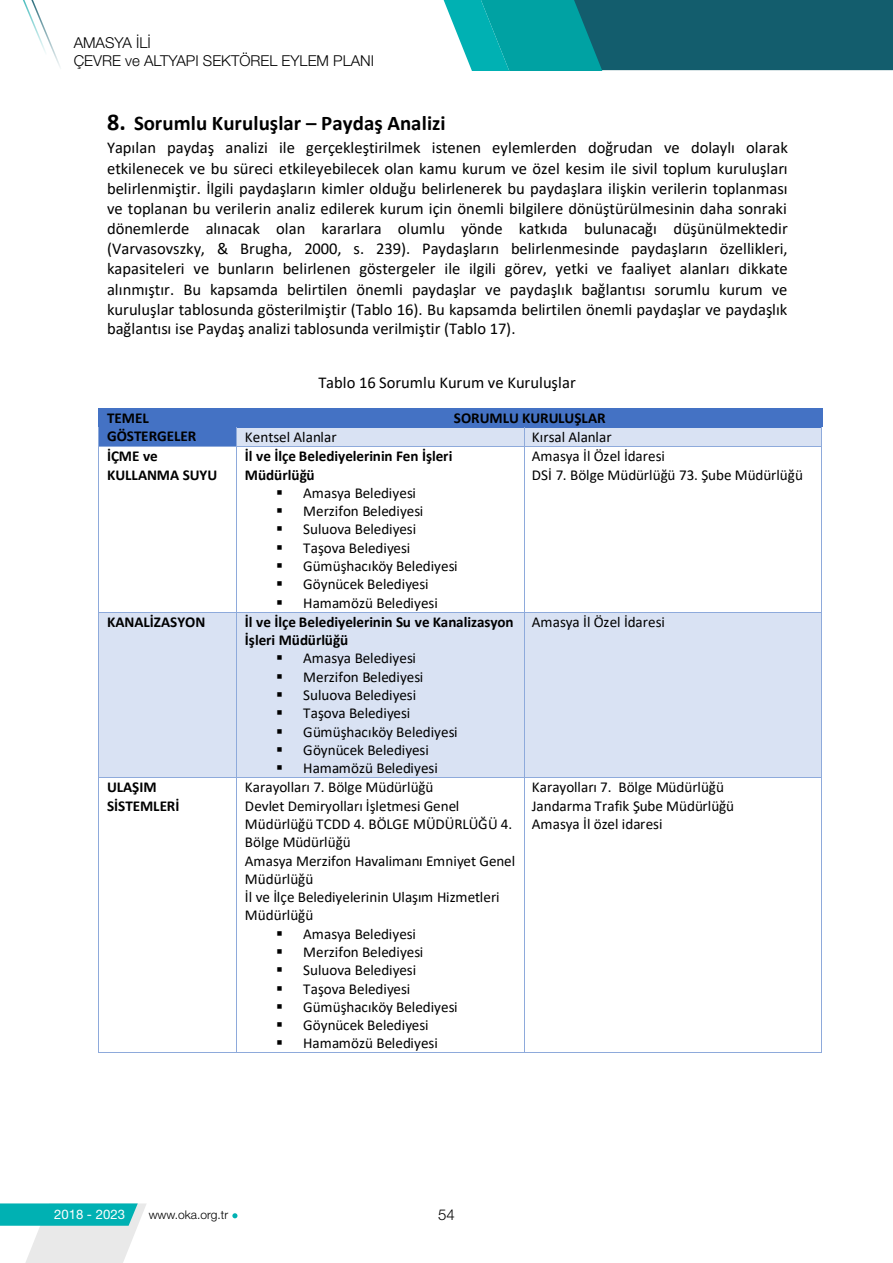
<style>
.page{position:relative;width:893px;height:1263px;background:#fff}
.page>*{position:absolute;margin:0;border:0;box-sizing:border-box;transform-origin:0 0}
.t1{font:700 20.85px "Calibri";color:#000}
.t2{font:16.5px/20.1px "Calibri";color:#000;text-align:justify}
.t3{font:15.15px/18.3px "Calibri";color:#000}
.t4{font:700 15.15px/18.3px "Calibri";letter-spacing:-.005em;color:#000}
.t5{font:300 15px/18px "Helvetica Neue LT Pro";color:#000}
.t6{font:13.2px "Helvetica Neue LT Pro";color:#fff}
.t7{font:300 12px "Helvetica Neue LT Pro";color:#000}
.s1{font-size:24.15px}
</style>
<div class="page">
<svg style="left:0;top:1203px;width:146px;height:60px"></svg>
<svg style="left:443px;top:0;width:450px;height:70px;background:#157782"></svg>
<svg style="left:23px;top:0;width:38px;height:68px"></svg>
<svg style="left:232px;top:1213px;width:5px;height:5px"></svg>
<div style="left:100px;top:409px;width:137px;height:37px;background:#4472c4"></div>
<div style="left:237px;top:409px;width:585px;height:18px;background:#4472c4"></div>
<hr style="left:99px;top:408px;width:137px;height:1px;background:#4472c4">
<hr style="left:237px;top:408px;width:585px;height:1px;background:#4472c4">
<div style="left:237px;top:428px;width:287px;height:18px;background:#d9e2f3"></div>
<div style="left:524px;top:428px;width:297px;height:18px;background:#d9e2f3"></div>
<hr style="left:237px;top:427px;width:287px;height:1px;background:#4472c4">
<hr style="left:524px;top:427px;width:297px;height:1px;background:#4472c4">
<svg style="left:98px;top:408px;width:1px;height:39px"></svg>
<hr style="left:99px;top:446px;width:137px;height:1px;background:#8eaadb">
<svg style="left:236px;top:427px;width:1px;height:20px"></svg>
<hr style="left:237px;top:446px;width:287px;height:1px;background:#8eaadb">
<svg style="left:524px;top:427px;width:1px;height:19px"></svg>
<hr style="left:524px;top:446px;width:297px;height:1px;background:#8eaadb">
<svg style="left:821px;top:408px;width:2px;height:39px"></svg>
<hr style="left:98px;top:447px;width:1px;height:165px;background:#8eaadb">
<hr style="left:236px;top:447px;width:1px;height:165px;background:#8eaadb">
<hr style="left:524px;top:447px;width:1px;height:165px;background:#8eaadb">
<hr style="left:821px;top:447px;width:1px;height:165px;background:#8eaadb">
<div style="left:100px;top:612px;width:137px;height:165px;background:#d9e2f3"></div>
<div style="left:237px;top:612px;width:287px;height:165px;background:#d9e2f3"></div>
<div style="left:524px;top:612px;width:297px;height:165px;background:#d9e2f3"></div>
<hr style="left:99px;top:612px;width:137px;height:1px;background:#8eaadb">
<hr style="left:237px;top:612px;width:287px;height:1px;background:#8eaadb">
<hr style="left:524px;top:612px;width:297px;height:1px;background:#8eaadb">
<hr style="left:98px;top:612px;width:1px;height:165px;background:#8eaadb">
<hr style="left:236px;top:612px;width:1px;height:165px;background:#8eaadb">
<hr style="left:524px;top:612px;width:1px;height:165px;background:#8eaadb">
<hr style="left:821px;top:612px;width:1px;height:165px;background:#8eaadb">
<hr style="left:99px;top:777px;width:137px;height:1px;background:#8eaadb">
<hr style="left:237px;top:777px;width:287px;height:1px;background:#8eaadb">
<hr style="left:524px;top:777px;width:297px;height:1px;background:#8eaadb">
<hr style="left:98px;top:778px;width:1px;height:274px;background:#8eaadb">
<hr style="left:99px;top:1052px;width:137px;height:1px;background:#8eaadb">
<hr style="left:236px;top:778px;width:1px;height:274px;background:#8eaadb">
<hr style="left:237px;top:1052px;width:287px;height:1px;background:#8eaadb">
<hr style="left:524px;top:778px;width:1px;height:274px;background:#8eaadb">
<hr style="left:524px;top:1052px;width:297px;height:1px;background:#8eaadb">
<hr style="left:821px;top:778px;width:1px;height:274px;background:#8eaadb">
<p class="t5" style="left:74px;top:34px;width:302px">AMASYA İLİ<br>ÇEVRE ve ALTYAPI SEKTÖREL EYLEM PLANI</p>
<p class="t1" style="left:107px;top:108px;width:340px"><span class="s1">8.</span> Sorumlu Kuruluşlar – Paydaş Analizi</p>
<p class="t2" style="left:107px;top:137px;width:682px">Yapılan paydaş analizi ile gerçekleştirilmek istenen eylemlerden doğrudan ve dolaylı olarak etkilenecek ve bu süreci etkileyebilecek olan kamu kurum ve özel kesim ile sivil toplum kuruluşları belirlenmiştir. İlgili paydaşların kimler olduğu belirlenerek bu paydaşlara ilişkin verilerin toplanması ve toplanan bu verilerin analiz edilerek kurum için önemli bilgilere dönüştürülmesinin daha sonraki dönemlerde alınacak olan kararlara olumlu yönde katkıda bulunacağı düşünülmektedir (Varvasovszky, &amp; Brugha, 2000, s. 239). Paydaşların belirlenmesinde paydaşların özellikleri, kapasiteleri ve bunların belirlenen göstergeler ile ilgili görev, yetki ve faaliyet alanları dikkate alınmıştır. Bu kapsamda belirtilen önemli paydaşlar ve paydaşlık bağlantısı sorumlu kurum ve kuruluşlar tablosunda gösterilmiştir (Tablo 16). Bu kapsamda belirtilen önemli paydaşlar ve paydaşlık bağlantısı ise Paydaş analizi tablosunda verilmiştir (Tablo 17).</p>
<p class="t2" style="left:318px;top:372px;width:259px">Tablo 16 Sorumlu Kurum ve Kuruluşlar</p>
<p class="t4" style="left:107px;top:409px;width:91px">TEMEL<br>GÖSTERGELER</p>
<p class="t4" style="left:454px;top:409px;width:153px">SORUMLU KURULUŞLAR</p>
<p class="t3" style="left:245px;top:428px;width:93px">Kentsel Alanlar</p>
<p class="t3" style="left:532px;top:428px;width:81px">Kırsal Alanlar</p>
<p class="t4" style="left:107px;top:447px;width:112px">İÇME ve<br>KULLANMA SUYU</p>
<p class="t4" style="left:245px;top:447px;width:209px">İl ve İlçe Belediyelerinin Fen İşleri<br>Müdürlüğü</p>
<p class="t3" style="left:276px;top:483px;width:141px">▪ Amasya Belediyesi</p>
<p class="t3" style="left:276px;top:501px;width:149px">▪ Merzifon Belediyesi</p>
<p class="t3" style="left:276px;top:520px;width:141px">▪ Suluova Belediyesi</p>
<p class="t3" style="left:276px;top:538px;width:136px">▪ Taşova Belediyesi</p>
<p class="t3" style="left:276px;top:556px;width:183px">▪ Gümüşhacıköy Belediyesi</p>
<p class="t3" style="left:276px;top:575px;width:154px">▪ Göynücek Belediyesi</p>
<p class="t3" style="left:276px;top:593px;width:163px">▪ Hamamözü Belediyesi</p>
<p class="t4" style="left:107px;top:612px;width:100px">KANALİZASYON</p>
<p class="t4" style="left:245px;top:612px;width:270px">İl ve İlçe Belediyelerinin Su ve Kanalizasyon<br>İşleri Müdürlüğü</p>
<p class="t3" style="left:276px;top:649px;width:141px">▪ Amasya Belediyesi</p>
<p class="t3" style="left:276px;top:667px;width:149px">▪ Merzifon Belediyesi</p>
<p class="t3" style="left:276px;top:685px;width:141px">▪ Suluova Belediyesi</p>
<p class="t3" style="left:276px;top:704px;width:136px">▪ Taşova Belediyesi</p>
<p class="t3" style="left:276px;top:722px;width:183px">▪ Gümüşhacıköy Belediyesi</p>
<p class="t3" style="left:276px;top:740px;width:154px">▪ Göynücek Belediyesi</p>
<p class="t3" style="left:276px;top:758px;width:163px">▪ Hamamözü Belediyesi</p>
<p class="t4" style="left:107px;top:778px;width:74px">ULAŞIM<br>SİSTEMLERİ</p>
<p class="t3" style="left:245px;top:777px;width:272px">Karayolları 7. Bölge Müdürlüğü<br>Devlet Demiryolları İşletmesi Genel<br>Müdürlüğü TCDD 4. BÖLGE MÜDÜRLÜĞÜ 4.<br>Bölge Müdürlüğü<br>Amasya Merzifon Havalimanı Emniyet Genel<br>Müdürlüğü<br>İl ve İlçe Belediyelerinin Ulaşım Hizmetleri<br>Müdürlüğü</p>
<p class="t3" style="left:276px;top:924px;width:141px">▪ Amasya Belediyesi</p>
<p class="t3" style="left:276px;top:942px;width:149px">▪ Merzifon Belediyesi</p>
<p class="t3" style="left:276px;top:961px;width:141px">▪ Suluova Belediyesi</p>
<p class="t3" style="left:276px;top:979px;width:136px">▪ Taşova Belediyesi</p>
<p class="t3" style="left:276px;top:997px;width:183px">▪ Gümüşhacıköy Belediyesi</p>
<p class="t3" style="left:276px;top:1016px;width:154px">▪ Göynücek Belediyesi</p>
<p class="t3" style="left:276px;top:1034px;width:163px">▪ Hamamözü Belediyesi</p>
<p class="t3" style="left:532px;top:447px;width:273px">Amasya İl Özel İdaresi<br>DSİ 7. Bölge Müdürlüğü 73. Şube Müdürlüğü</p>
<p class="t3" style="left:532px;top:612px;width:135px">Amasya İl Özel İdaresi</p>
<p class="t3" style="left:532px;top:777px;width:204px">Karayolları 7. Bölge Müdürlüğü<br>Jandarma Trafik Şube Müdürlüğü<br>Amasya İl özel idaresi</p>
<p class="t6" style="left:54px;top:1207px;width:72px">2018 - 2023</p>
<p class="t7" style="left:149px;top:1207px;width:81px">www.oka.org.tr</p>
<p class="t5" style="left:438px;top:1205px;width:18px">54</p>
</div>
